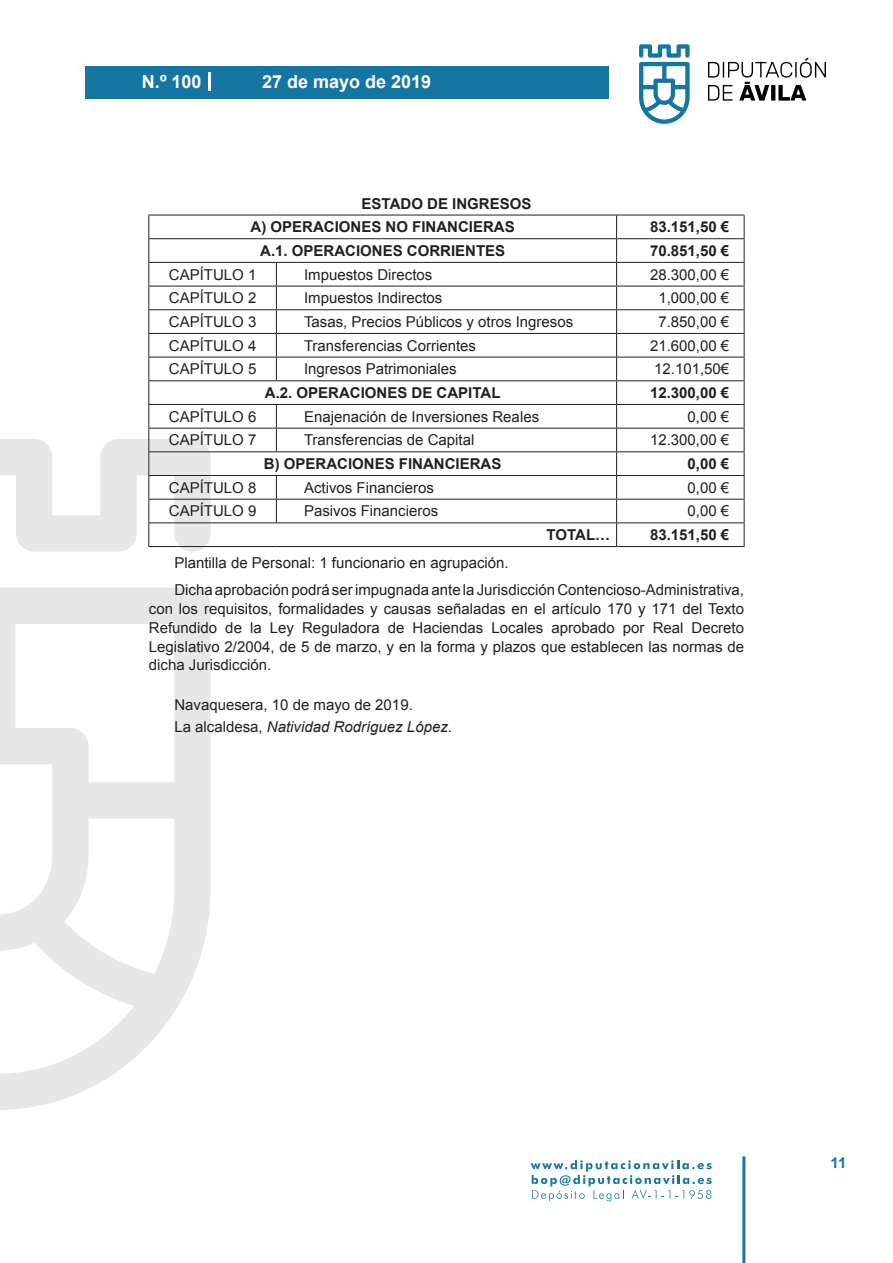
<style>
.page{position:relative;width:893px;height:1263px;background:#fff}
.page>*{position:absolute;margin:0;border:0;box-sizing:border-box;transform-origin:0 0}
.t1{font:700 18px "Arial";color:#fff}
.t2{font:15px/18.8px "Arial";color:#231f20}
.t3{font:700 15px/23.7px "Arial";color:#231f20}
.t4{font:700 15px "Arial";color:#1876a3}
.s1{font-style:italic}
</style>
<div class="page">
<svg style="left:531px;top:1160px;width:181px;height:41px"></svg>
<div style="left:85px;top:66px;width:523px;height:33px;background:#1676a2"></div>
<svg style="left:639px;top:44px;width:51px;height:80px"></svg>
<svg style="left:708px;top:58px;width:118px;height:43px"></svg>
<hr style="left:742px;top:1156px;width:3px;height:107px;background:#1876a3">
<svg style="left:208px;top:72px;width:2px;height:18px"></svg>
<svg style="left:0;top:439px;width:211px;height:671px"></svg>
<hr style="left:148px;top:215px;width:128px;height:1px;background:#231f20">
<hr style="left:276px;top:215px;width:341px;height:1px;background:#231f20">
<hr style="left:617px;top:215px;width:127px;height:1px;background:#231f20">
<hr style="left:148px;top:238px;width:128px;height:1px;background:#231f20">
<hr style="left:276px;top:238px;width:341px;height:1px;background:#231f20">
<hr style="left:617px;top:238px;width:127px;height:1px;background:#231f20">
<hr style="left:148px;top:262px;width:128px;height:1px;background:#231f20">
<hr style="left:276px;top:262px;width:341px;height:1px;background:#231f20">
<hr style="left:617px;top:262px;width:127px;height:1px;background:#231f20">
<hr style="left:148px;top:286px;width:128px;height:1px;background:#231f20">
<hr style="left:276px;top:286px;width:341px;height:1px;background:#231f20">
<hr style="left:617px;top:286px;width:127px;height:1px;background:#231f20">
<hr style="left:148px;top:309px;width:128px;height:1px;background:#231f20">
<hr style="left:276px;top:309px;width:341px;height:1px;background:#231f20">
<hr style="left:617px;top:309px;width:127px;height:1px;background:#231f20">
<hr style="left:148px;top:333px;width:128px;height:1px;background:#231f20">
<hr style="left:276px;top:333px;width:341px;height:1px;background:#231f20">
<hr style="left:617px;top:333px;width:127px;height:1px;background:#231f20">
<hr style="left:148px;top:357px;width:128px;height:1px;background:#231f20">
<hr style="left:276px;top:357px;width:341px;height:1px;background:#231f20">
<svg style="left:276px;top:263px;width:1px;height:117px"></svg>
<hr style="left:617px;top:357px;width:127px;height:1px;background:#231f20">
<hr style="left:148px;top:380px;width:128px;height:1px;background:#231f20">
<hr style="left:276px;top:380px;width:341px;height:1px;background:#231f20">
<hr style="left:617px;top:380px;width:127px;height:1px;background:#231f20">
<hr style="left:148px;top:404px;width:128px;height:1px;background:#231f20">
<hr style="left:276px;top:404px;width:341px;height:1px;background:#231f20">
<hr style="left:617px;top:404px;width:127px;height:1px;background:#231f20">
<hr style="left:148px;top:428px;width:128px;height:1px;background:#231f20">
<hr style="left:276px;top:428px;width:341px;height:1px;background:#231f20">
<svg style="left:276px;top:405px;width:1px;height:46px"></svg>
<hr style="left:617px;top:428px;width:127px;height:1px;background:#231f20">
<hr style="left:148px;top:451px;width:128px;height:1px;background:#231f20">
<hr style="left:276px;top:451px;width:341px;height:1px;background:#231f20">
<hr style="left:617px;top:451px;width:127px;height:1px;background:#231f20">
<hr style="left:148px;top:475px;width:128px;height:1px;background:#231f20">
<hr style="left:276px;top:475px;width:341px;height:1px;background:#231f20">
<hr style="left:617px;top:475px;width:127px;height:1px;background:#231f20">
<hr style="left:148px;top:499px;width:128px;height:1px;background:#231f20">
<hr style="left:276px;top:499px;width:341px;height:1px;background:#231f20">
<svg style="left:276px;top:476px;width:1px;height:46px"></svg>
<hr style="left:617px;top:499px;width:127px;height:1px;background:#231f20">
<hr style="left:148px;top:522px;width:128px;height:1px;background:#231f20">
<svg style="left:148px;top:215px;width:1px;height:331px"></svg>
<hr style="left:276px;top:522px;width:341px;height:1px;background:#231f20">
<hr style="left:617px;top:522px;width:127px;height:1px;background:#231f20">
<svg style="left:616px;top:215px;width:1px;height:331px"></svg>
<svg style="left:744px;top:215px;width:1px;height:331px"></svg>
<hr style="left:148px;top:546px;width:128px;height:1px;background:#231f20">
<hr style="left:276px;top:546px;width:341px;height:1px;background:#231f20">
<hr style="left:617px;top:546px;width:127px;height:1px;background:#231f20">
<p class="t1" style="left:142px;top:69px;width:61px">N.º 100</p>
<p class="t1" style="left:262px;top:69px;width:171px">27 de mayo de 2019</p>
<p class="t3" style="left:251px;top:192px;width:282px;text-indent:111px">ESTADO DE INGRESOS<br>A) OPERACIONES NO FINANCIERAS</p>
<p class="t3" style="left:650px;top:216px;width:81px">83.151,50 €</p>
<p class="t3" style="left:260px;top:239px;width:247px">A.1. OPERACIONES CORRIENTES</p>
<p class="t3" style="left:650px;top:239px;width:81px">70.851,50 €</p>
<p class="t2" style="left:169px;top:265px;width:89px">CAPÍTULO 1</p>
<p class="t2" style="left:304px;top:265px;width:130px">Impuestos Directos</p>
<p class="t2" style="left:650px;top:265px;width:81px">28.300,00 €</p>
<p class="t2" style="left:169px;top:289px;width:89px">CAPÍTULO 2</p>
<p class="t2" style="left:304px;top:289px;width:140px">Impuestos Indirectos</p>
<p class="t2" style="left:658px;top:289px;width:72px">1,000,00 €</p>
<p class="t2" style="left:169px;top:313px;width:89px">CAPÍTULO 3</p>
<p class="t2" style="left:304px;top:313px;width:271px">Tasas, Precios Públicos y otros Ingresos</p>
<p class="t2" style="left:658px;top:313px;width:72px">7.850,00 €</p>
<p class="t2" style="left:169px;top:336px;width:89px">CAPÍTULO 4</p>
<p class="t2" style="left:304px;top:336px;width:173px">Transferencias Corrientes</p>
<p class="t2" style="left:650px;top:336px;width:81px">21.600,00 €</p>
<p class="t2" style="left:169px;top:360px;width:89px">CAPÍTULO 5</p>
<p class="t2" style="left:304px;top:360px;width:154px">Ingresos Patrimoniales</p>
<p class="t2" style="left:654px;top:360px;width:77px">12.101,50€</p>
<p class="t3" style="left:265px;top:381px;width:237px">A.2. OPERACIONES DE CAPITAL</p>
<p class="t3" style="left:650px;top:381px;width:81px">12.300,00 €</p>
<p class="t2" style="left:169px;top:407px;width:89px">CAPÍTULO 6</p>
<p class="t2" style="left:304px;top:407px;width:237px">Enajenación de Inversiones Reales</p>
<p class="t2" style="left:688px;top:407px;width:43px">0,00 €</p>
<p class="t2" style="left:169px;top:431px;width:89px">CAPÍTULO 7</p>
<p class="t2" style="left:304px;top:431px;width:172px">Transferencias de Capital</p>
<p class="t2" style="left:650px;top:431px;width:81px">12.300,00 €</p>
<p class="t3" style="left:264px;top:452px;width:239px">B) OPERACIONES FINANCIERAS</p>
<p class="t3" style="left:688px;top:452px;width:43px">0,00 €</p>
<p class="t2" style="left:169px;top:478px;width:89px">CAPÍTULO 8</p>
<p class="t2" style="left:304px;top:478px;width:132px">Activos Financieros</p>
<p class="t2" style="left:688px;top:478px;width:43px">0,00 €</p>
<p class="t2" style="left:169px;top:502px;width:89px">CAPÍTULO 9</p>
<p class="t2" style="left:304px;top:502px;width:136px">Pasivos Financieros</p>
<p class="t2" style="left:688px;top:502px;width:43px">0,00 €</p>
<p class="t3" style="left:547px;top:523px;width:65px">TOTAL…</p>
<p class="t3" style="left:650px;top:523px;width:81px">83.151,50 €</p>
<p class="t2" style="left:174px;top:549px;width:571px;line-height:27.3px">Plantilla de Personal: 1 funcionario en agrupación.<br>Dicha aprobación podrá ser impugnada ante la Jurisdicción Contencioso-Administrativa,</p>
<p class="t2" style="left:149px;top:600px;width:597px;text-align:justify">con los requisitos, formalidades y causas señaladas en el artículo 170 y 171 del Texto Refundido de la Ley Reguladora de Haciendas Locales aprobado por Real Decreto Legislativo 2/2004, de 5 de marzo, y en la forma y plazos que establecen las normas de dicha Jurisdicción.</p>
<p class="t2" style="left:174px;top:693px;width:279px;line-height:22.2px">Navaquesera, 10 de mayo de 2019.<br>La alcaldesa, <span class="s1">Natividad Rodríguez López</span>.</p>
<p class="t4" style="left:831px;top:1153px;width:17px">11</p>
</div>
